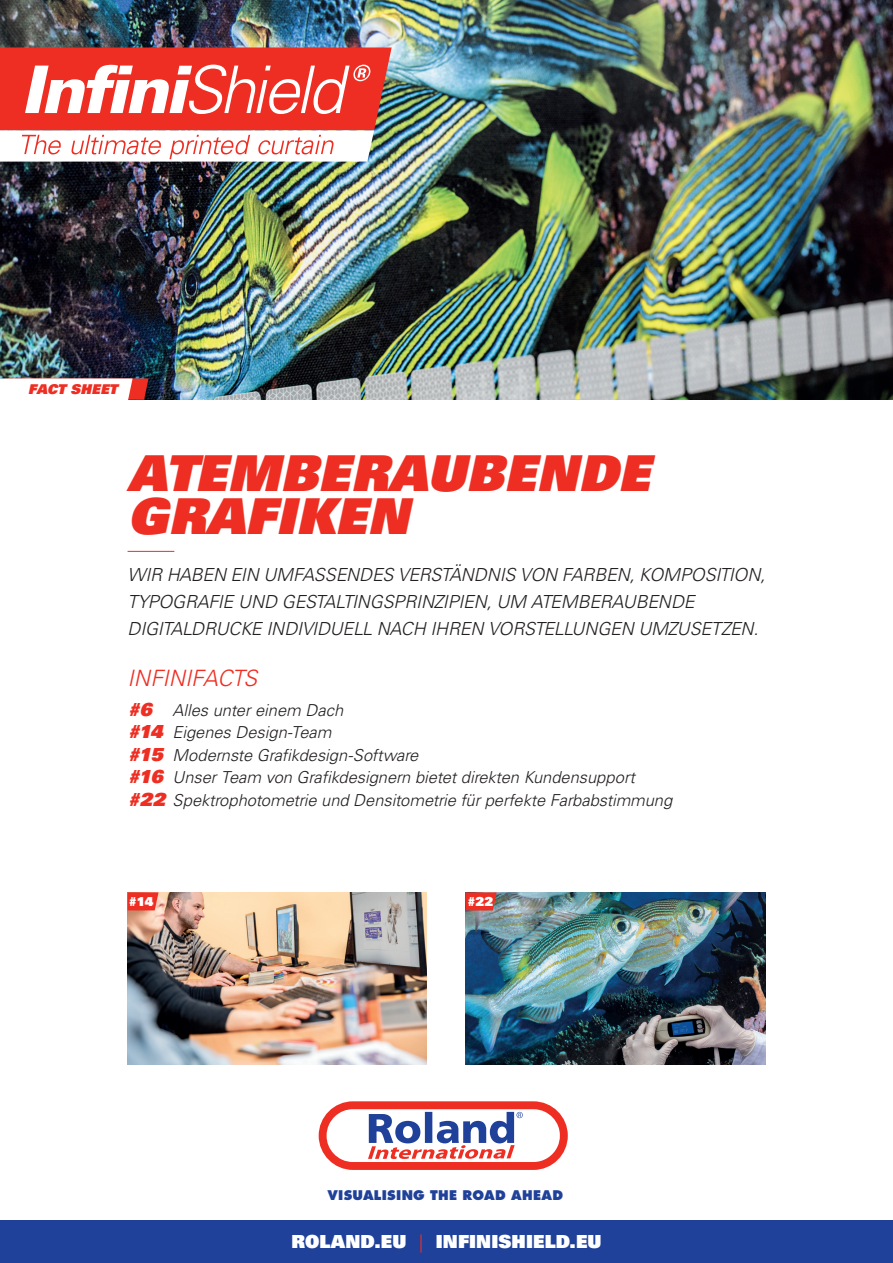
<style>
.page{position:relative;width:893px;height:1263px;background:#fff}
.page>*{position:absolute;margin:0;border:0;box-sizing:border-box;transform-origin:0 0}
.t1{font:49.5px/43.5px "Univers LT Std X Black Obl";letter-spacing:.01em;color:#ee2e22}
.t2{font:italic 300 22.5px "Univers LT Std";letter-spacing:-.01em;color:#ee2e22}
.t3{font:italic 300 18px/27px "Univers LT Std";letter-spacing:-.015em;color:#231f20}
.t4{font:18px "Univers LT Std X Black";letter-spacing:.005em;color:#fff}
.t5{font:italic 300 16.5px "Univers LT Std";letter-spacing:-.005em;color:#231f20}
.t6{font:13.5px "Univers LT Std X Black Obl";letter-spacing:.005em;color:#ee2e22}
.t7{font:800 12.9px "Futura Std";letter-spacing:.02em;color:#20419a}
.t8{font:12.3px "Univers LT Std X Black";color:#fff}
.s1{font-family:"Univers LT Std X Black Obl";font-weight:400;font-style:normal;font-size:18px;color:#ee2e22}
.s2{font-family:"Univers LT Std";font-weight:300;color:#ee2e22}
</style>
<div class="page">
<img style="left:0;top:0;width:893px;height:400px">
<svg style="left:0;top:47px;width:392px;height:115px"></svg>
<hr style="left:128px;top:551px;width:46px;height:1px;background:#ee2e22">
<img style="left:466px;top:892px;width:299px;height:172px">
<img style="left:128px;top:892px;width:299px;height:172px">
<svg style="left:127px;top:892px;width:32px;height:18px"></svg>
<svg style="left:465px;top:892px;width:32px;height:18px"></svg>
<div style="left:0;top:1220px;width:893px;height:43px;background:#20419a"></div>
<svg style="left:319px;top:1101px;width:249px;height:69px"></svg>
<svg style="left:0;top:378px;width:149px;height:22px"></svg>
<p class="t6" style="left:28px;top:380px;width:91px">FACT SHEET</p>
<p class="t1" style="left:128px;top:451px;width:523px">ATEMBERAUBENDE<br>GRAFIKEN</p>
<p class="t3" style="left:128px;top:562px;width:639px">WIR HABEN EIN UMFASSENDES VERSTÄNDNIS VON FARBEN, KOMPOSITION,<br>TYPOGRAFIE UND GESTALTINGSPRINZIPIEN, UM ATEMBERAUBENDE<br>DIGITALDRUCKE INDIVIDUELL NACH IHREN VORSTELLUNGEN UMZUSETZEN.</p>
<p class="t2" style="left:128px;top:664px;width:131px">INFINIFACTS</p>
<p class="t5" style="left:128px;top:700px;width:217px"><span class="s1">#6</span> Alles unter einem Dach</p>
<p class="t5" style="left:128px;top:722px;width:205px"><span class="s1">#14</span> Eigenes Design-Team</p>
<p class="t5" style="left:128px;top:745px;width:292px"><span class="s1">#15</span> Modernste Grafikdesign-Software</p>
<p class="t5" style="left:128px;top:767px;width:509px"><span class="s1">#16</span> Unser Team von Grafikdesignern bietet direkten Kundensupport</p>
<p class="t5" style="left:128px;top:790px;width:546px"><span class="s1">#22</span> Spektrophotometrie und Densitometrie für perfekte Farbabstimmung</p>
<p class="t8" style="left:129px;top:893px;width:26px">#14</p>
<p class="t8" style="left:467px;top:893px;width:28px">#22</p>
<p class="t7" style="left:327px;top:1187px;width:237px">VISUALISING THE ROAD AHEAD</p>
<p class="t4" style="left:291px;top:1229px;width:312px">ROLAND.EU <span class="s2">|</span> INFINISHIELD.EU</p>
</div>
